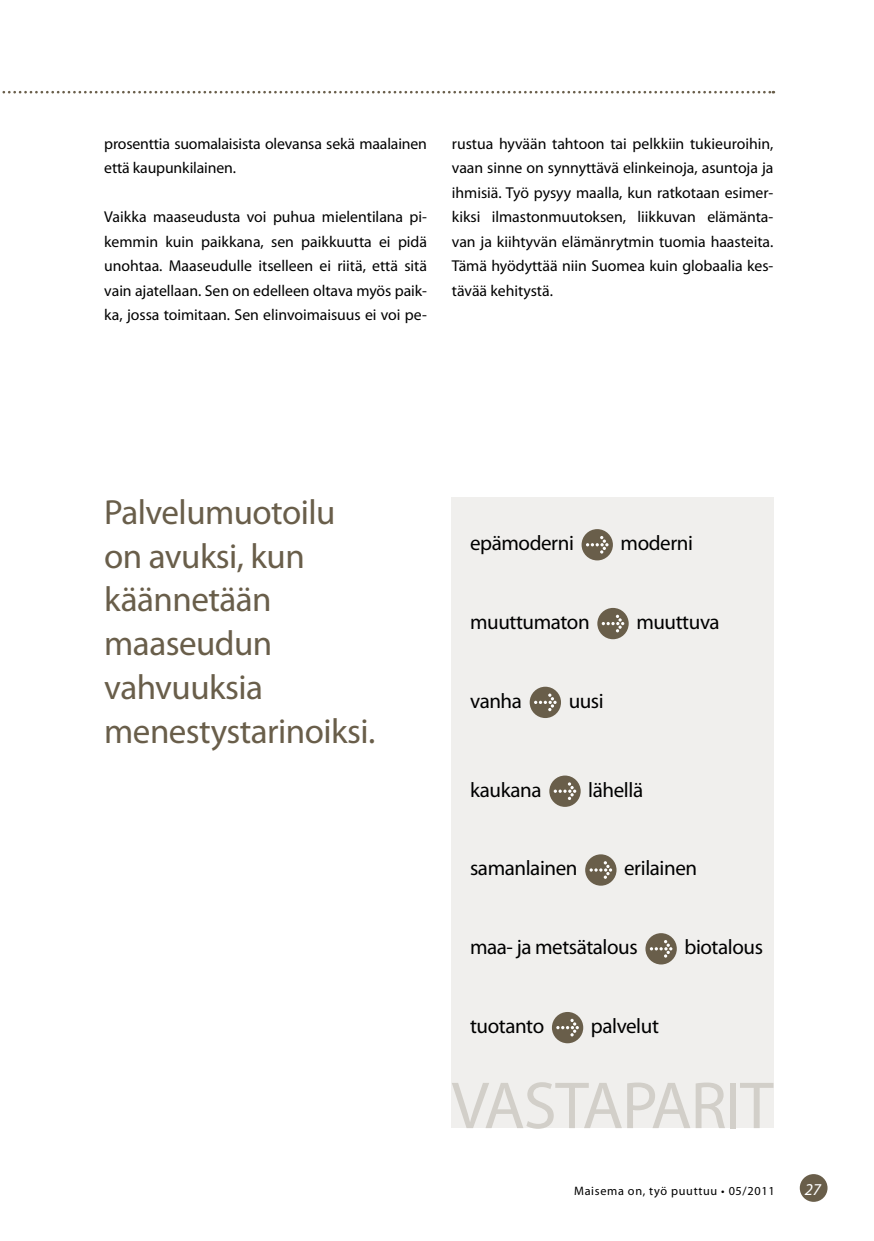
<style>
.page{position:relative;width:874px;height:1241px;background:#fff}
.page>*{position:absolute;margin:0;border:0;box-sizing:border-box;transform-origin:0 0}
.t1{font:67.02px "Myriad Pro";letter-spacing:-.02em;color:#d2cfc9}
.t2{font:35px/43.8px "Myriad Pro";letter-spacing:-.015em;color:#695e4a}
.t3{font:21px "Myriad Pro";letter-spacing:-.02em;color:#000}
.t4{font:italic 16.62px "Myriad Pro";color:#fff}
.t5{font:15.75px/24.5px "Myriad Pro";color:#000;text-align:justify}
.t6{font:12.25px "Myriad Pro";letter-spacing:.055em;color:#000}
</style>
<div class="page">
<div style="left:799px;top:1173px;width:28px;height:28px;background:#695e4a;border-radius:50%"></div>
<div style="left:451px;top:497px;width:322px;height:630px;background:#f0efed"></div>
<svg style="left:2px;top:91px;width:771px;height:2px"></svg>
<div style="left:581px;top:529px;width:31px;height:31px;background:#695e4a;border-radius:50%"></div>
<svg style="left:586px;top:536px;width:22px;height:17px"></svg>
<div style="left:597px;top:608px;width:31px;height:31px;background:#695e4a;border-radius:50%"></div>
<svg style="left:601px;top:614px;width:23px;height:18px"></svg>
<div style="left:529px;top:686px;width:31px;height:32px;background:#695e4a;border-radius:50%"></div>
<svg style="left:534px;top:693px;width:22px;height:18px"></svg>
<div style="left:549px;top:775px;width:31px;height:31px;background:#695e4a;border-radius:50%"></div>
<svg style="left:553px;top:782px;width:23px;height:18px"></svg>
<div style="left:585px;top:854px;width:31px;height:31px;background:#695e4a;border-radius:50%"></div>
<svg style="left:589px;top:861px;width:23px;height:17px"></svg>
<div style="left:645px;top:933px;width:31px;height:31px;background:#695e4a;border-radius:50%"></div>
<svg style="left:649px;top:940px;width:23px;height:17px"></svg>
<svg style="left:551px;top:1011px;width:32px;height:32px"></svg>
<svg style="left:556px;top:1018px;width:22px;height:18px"></svg>
<p class="t5" style="left:104px;top:131px;width:324px">prosenttia suomalaisista olevansa sekä maalainen että kaupunkilainen.</p>
<p class="t5" style="left:104px;top:205px;width:324px">Vaikka maaseudusta voi puhua mielentilana pi&shy;kemmin kuin paikkana, sen paikkuutta ei pidä unohtaa. Maaseudulle itselleen ei riitä, että sitä vain ajatellaan. Sen on edelleen oltava myös paik&shy;ka, jossa toimitaan. Sen elinvoimaisuus ei voi pe-</p>
<p class="t5" style="left:451px;top:131px;width:323px">rustua hyvään tahtoon tai pelkkiin tukieuroihin, vaan sinne on synnyttävä elinkeinoja, asuntoja ja ihmisiä. Työ pysyy maalla, kun ratkotaan esimer&shy;kiksi ilmastonmuutoksen, liikkuvan elämänta&shy;van ja kiihtyvän elämänrytmin tuomia haasteita.<br>Tämä hyödyttää niin Suomea kuin globaalia kes&shy;tävää kehitystä.</p>
<h2 class="t2" style="left:104px;top:490px;width:272px">Palvelumuotoilu on avuksi, kun käännetään maaseudun vahvuuksia menestystarinoiksi.</h2>
<h3 class="t3" style="left:470px;top:531px;width:105px">epämoderni</h3>
<h3 class="t3" style="left:620px;top:531px;width:74px">moderni</h3>
<h3 class="t3" style="left:470px;top:610px;width:121px">muuttumaton</h3>
<h3 class="t3" style="left:636px;top:610px;width:85px">muuttuva</h3>
<h3 class="t3" style="left:470px;top:689px;width:53px">vanha</h3>
<h3 class="t3" style="left:568px;top:689px;width:37px">uusi</h3>
<h3 class="t3" style="left:470px;top:777px;width:73px">kaukana</h3>
<h3 class="t3" style="left:588px;top:777px;width:56px">lähellä</h3>
<h3 class="t3" style="left:470px;top:856px;width:109px">samanlainen</h3>
<h3 class="t3" style="left:624px;top:856px;width:74px">erilainen</h3>
<h3 class="t3" style="left:470px;top:935px;width:169px">maa- ja metsätalous</h3>
<h3 class="t3" style="left:684px;top:935px;width:80px">biotalous</h3>
<h3 class="t3" style="left:470px;top:1014px;width:76px">tuotanto</h3>
<h3 class="t3" style="left:590px;top:1014px;width:69px">palvelut</h3>
<h1 class="t1" style="left:451px;top:1068px;width:323px">VASTAPARIT</h1>
<p class="t6" style="left:573px;top:1183px;width:202px">Maisema on, työ puuttuu • 05/2011</p>
<p class="t4" style="left:804px;top:1179px;width:18px">27</p>
</div>
